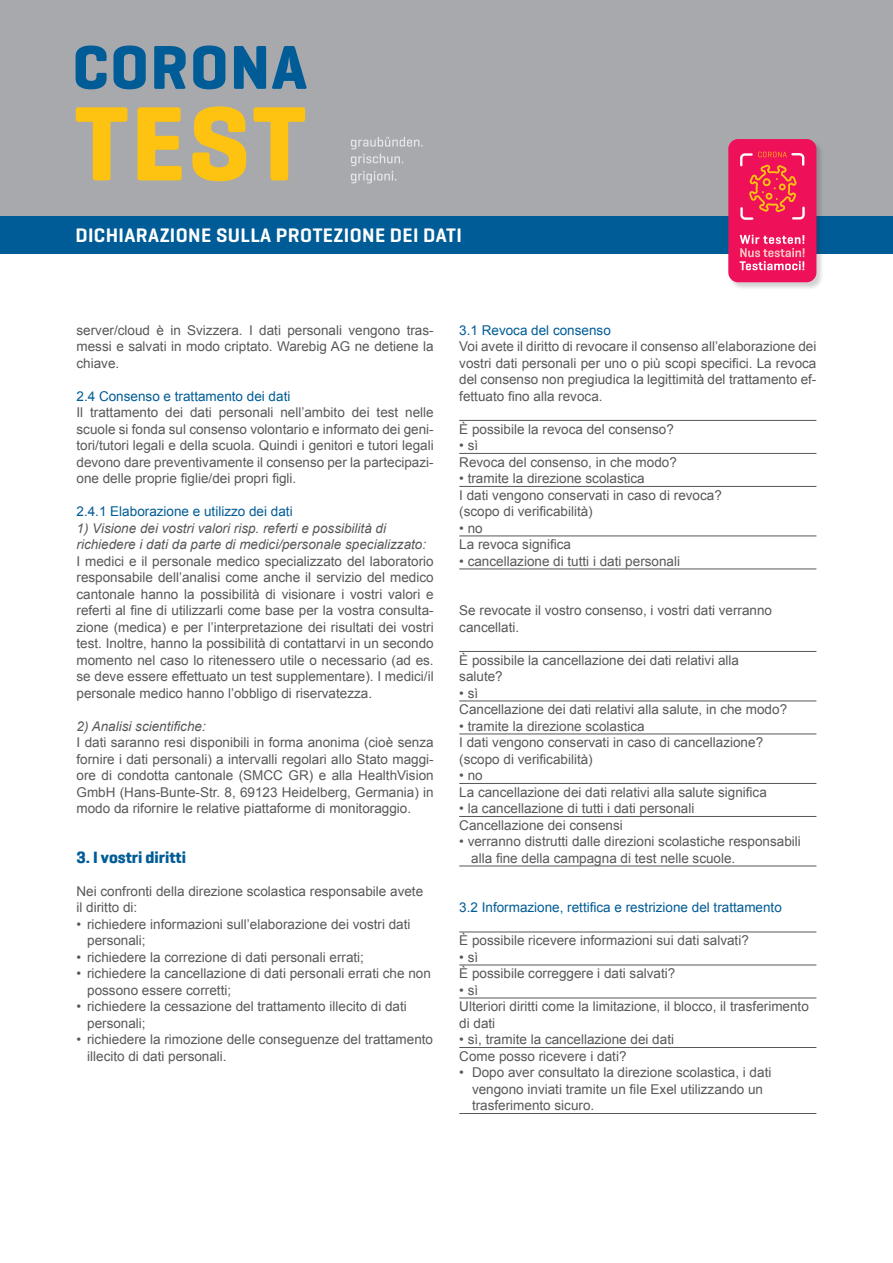
<style>
.page{position:relative;width:893px;height:1263px;background:#fff}
.page>*{position:absolute;margin:0;border:0;box-sizing:border-box;transform-origin:0 0}
.t1{font:600 19.95px "Geogrotesque";letter-spacing:.02em;color:#fff}
.t2{font:700 16.5px "Geogrotesque W01";color:#005c96}
.t3{font:13.5px/16.5px "Arial";color:#57585a}
.t4{font:13.5px "Arial";color:#005c96}
.t5{font:italic 13.5px/16.5px "Arial";color:#57585a}
</style>
<div class="page">
<div style="left:0;top:212px;width:893px;height:42px;background:#005c96"></div>
<div style="left:0;top:0;width:893px;height:216px;background:#a8a9ad"></div>
<svg style="left:76px;top:107px;width:51px;height:73px"></svg>
<svg style="left:137px;top:107px;width:45px;height:73px"></svg>
<svg style="left:192px;top:106px;width:54px;height:75px"></svg>
<svg style="left:253px;top:107px;width:52px;height:73px"></svg>
<svg style="left:76px;top:45px;width:31px;height:44px"></svg>
<svg style="left:114px;top:45px;width:32px;height:44px"></svg>
<svg style="left:154px;top:46px;width:32px;height:43px"></svg>
<svg style="left:193px;top:45px;width:32px;height:44px"></svg>
<svg style="left:234px;top:46px;width:32px;height:43px"></svg>
<svg style="left:272px;top:46px;width:35px;height:43px"></svg>
<svg style="left:351px;top:137px;width:72px;height:46px"></svg>
<div style="left:728px;top:139px;width:97px;height:151px;background:#231f20;opacity:.2"></div>
<div style="left:728px;top:139px;width:88px;height:143px;background:#ee1059;border-radius:10px"></div>
<svg style="left:740px;top:235px;width:64px;height:35px"></svg>
<svg style="left:740px;top:152px;width:65px;height:68px"></svg>
<hr style="left:459px;top:420px;width:357px;height:1px;background:#57585a">
<hr style="left:459px;top:453px;width:357px;height:1px;background:#57585a">
<hr style="left:459px;top:486px;width:357px;height:1px;background:#57585a">
<hr style="left:459px;top:535px;width:357px;height:1px;background:#57585a">
<hr style="left:459px;top:568px;width:357px;height:1px;background:#57585a">
<hr style="left:459px;top:651px;width:357px;height:1px;background:#57585a">
<hr style="left:459px;top:700px;width:357px;height:1px;background:#57585a">
<hr style="left:459px;top:733px;width:357px;height:1px;background:#57585a">
<hr style="left:459px;top:783px;width:357px;height:1px;background:#57585a">
<hr style="left:459px;top:816px;width:357px;height:1px;background:#57585a">
<hr style="left:459px;top:865px;width:357px;height:1px;background:#57585a">
<hr style="left:459px;top:931px;width:357px;height:1px;background:#57585a">
<hr style="left:459px;top:964px;width:357px;height:1px;background:#57585a">
<hr style="left:459px;top:997px;width:357px;height:1px;background:#57585a">
<hr style="left:459px;top:1047px;width:357px;height:1px;background:#57585a">
<hr style="left:459px;top:1113px;width:357px;height:1px;background:#57585a">
<h1 class="t1" style="left:75px;top:223px;width:388px">DICHIARAZIONE SULLA PROTEZIONE DEI DATI</h1>
<p class="t3" style="left:77px;top:322px;width:359px;text-align:justify">server/cloud è in Svizzera. I dati personali vengono tras&shy;messi e salvati in modo criptato. Warebig AG ne detiene la chiave.</p>
<p class="t4" style="left:77px;top:387px;width:215px">2.4 Consenso e trattamento dei dati</p>
<p class="t3" style="left:77px;top:404px;width:359px;text-align:justify">Il trattamento dei dati personali nell’ambito dei test nelle scuole si fonda sul consenso volontario e informato dei geni&shy;tori/tutori legali e della scuola. Quindi i genitori e tutori legali devono dare preventivamente il consenso per la partecipazi&shy;one delle proprie figlie/dei propri figli.</p>
<p class="t4" style="left:77px;top:502px;width:218px">2.4.1 Elaborazione e utilizzo dei dati</p>
<p class="t5" style="left:77px;top:520px;width:351px">1) Visione dei vostri valori risp. referti e possibilità di richiedere i dati da parte di medici/personale specializzato:</p>
<p class="t3" style="left:77px;top:553px;width:359px;text-align:justify">I medici e il personale medico specializzato del laboratorio responsabile dell’analisi come anche il servizio del medico cantonale hanno la possibilità di visionare i vostri valori e referti al fine di utilizzarli come base per la vostra consulta&shy;zione (medica) e per l’interpretazione dei risultati dei vostri test. Inoltre, hanno la possibilità di contattarvi in un secondo momento nel caso lo ritenessero utile o necessario (ad es. se deve essere effettuato un test supplementare). I medici/il personale medico hanno l’obbligo di riservatezza.</p>
<p class="t5" style="left:77px;top:718px;width:131px">2) Analisi scientifiche:</p>
<p class="t3" style="left:77px;top:734px;width:359px;text-align:justify">I dati saranno resi disponibili in forma anonima (cioè senza fornire i dati personali) a intervalli regolari allo Stato maggi&shy;ore di condotta cantonale (SMCC GR) e alla HealthVision GmbH (Hans-Bunte-Str. 8, 69123 Heidelberg, Germania) in modo da rifornire le relative piattaforme di monitoraggio.</p>
<p class="t2" style="left:77px;top:848px;width:111px">3. I vostri diritti</p>
<p class="t3" style="left:77px;top:883px;width:348px">Nei confronti della direzione scolastica responsabile avete il diritto di:</p>
<p class="t3" style="left:87px;top:916px;width:325px;text-indent:-11px">• richiedere informazioni sull’elaborazione dei vostri dati personali;</p>
<p class="t3" style="left:77px;top:949px;width:289px">• richiedere la correzione di dati personali errati;</p>
<p class="t3" style="left:87px;top:965px;width:345px;text-indent:-11px">• richiedere la cancellazione di dati personali errati che non possono essere corretti;</p>
<p class="t3" style="left:87px;top:998px;width:321px;text-indent:-11px">• richiedere la cessazione del trattamento illecito di dati personali;</p>
<p class="t3" style="left:87px;top:1031px;width:347px;text-indent:-11px">• richiedere la rimozione delle conseguenze del trattamento illecito di dati personali.</p>
<p class="t4" style="left:459px;top:321px;width:153px">3.1 Revoca del consenso</p>
<p class="t3" style="left:459px;top:338px;width:359px;text-align:justify">Voi avete il diritto di revocare il consenso all’elaborazione dei vostri dati personali per uno o più scopi specifici. La revoca del consenso non pregiudica la legittimità del trattamento ef&shy;fettuato fino alla revoca.</p>
<p class="t3" style="left:459px;top:421px;width:216px">È possibile la revoca del consenso?</p>
<p class="t3" style="left:459px;top:437px;width:219px">• sì<br>Revoca del consenso, in che modo?</p>
<p class="t3" style="left:459px;top:470px;width:264px">• tramite la direzione scolastica<br>I dati vengono conservati in caso di revoca? (scopo di verificabilità)</p>
<p class="t3" style="left:459px;top:520px;width:113px">• no<br>La revoca significa</p>
<p class="t3" style="left:459px;top:553px;width:222px">• cancellazione di tutti i dati personali</p>
<p class="t3" style="left:459px;top:602px;width:314px">Se revocate il vostro consenso, i vostri dati verranno cancellati.</p>
<p class="t3" style="left:459px;top:652px;width:281px">È possibile la cancellazione dei dati relativi alla salute?</p>
<p class="t3" style="left:459px;top:685px;width:329px">• sì<br>Cancellazione dei dati relativi alla salute, in che modo?</p>
<p class="t3" style="left:459px;top:718px;width:305px">• tramite la direzione scolastica<br>I dati vengono conservati in caso di cancellazione? (scopo di verificabilità)</p>
<p class="t3" style="left:459px;top:767px;width:309px">• no<br>La cancellazione dei dati relativi alla salute significa</p>
<p class="t3" style="left:459px;top:800px;width:237px">• la cancellazione di tutti i dati personali<br>Cancellazione dei consensi</p>
<p class="t3" style="left:471px;top:833px;width:331px;text-indent:-12px">• verranno distrutti dalle direzioni scolastiche responsabili alla fine della campagna di test nelle scuole.</p>
<p class="t4" style="left:459px;top:898px;width:324px">3.2 Informazione, rettifica e restrizione del trattamento</p>
<p class="t3" style="left:459px;top:932px;width:291px">È possibile ricevere informazioni sui dati salvati?</p>
<p class="t3" style="left:459px;top:949px;width:218px">• sì<br>È possibile correggere i dati salvati?</p>
<p class="t3" style="left:459px;top:982px;width:351px">• sì<br>Ulteriori diritti come la limitazione, il blocco, il trasferimento di dati</p>
<p class="t3" style="left:459px;top:1031px;width:216px">• sì, tramite la cancellazione dei dati<br>Come posso ricevere i dati?</p>
<p class="t3" style="left:472px;top:1064px;width:301px;text-indent:-13px">• Dopo aver consultato la direzione scolastica, i dati vengono inviati tramite un file Exel utilizzando un trasferimento sicuro.</p>
</div>
